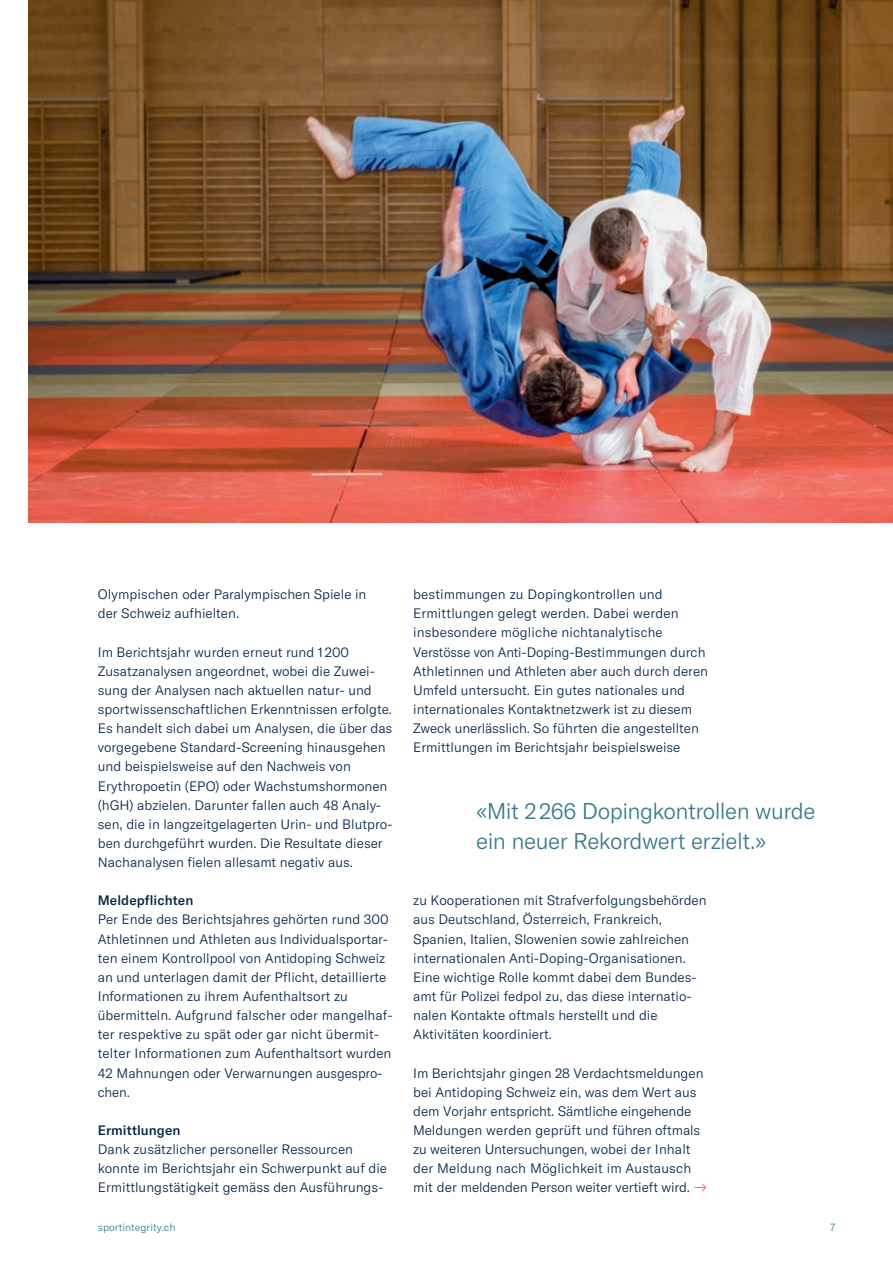
<style>
.page{position:relative;width:893px;height:1263px;background:#fff}
.page>*{position:absolute;margin:0;border:0;box-sizing:border-box;transform-origin:0 0}
.t1{font:300 22.5px/30px "GT America SSI";letter-spacing:-.025em;color:#3b7b8c}
.t2{font:300 13.5px/19.2px "GT America SSI";color:#08264a}
.t3{font:500 13.5px "GT America SSI";letter-spacing:.005em;color:#08264a}
.t4{font:300 10.5px "GT America SSI";color:#3b7b8c}
.s1{color:#e6584e}
</style>
<div class="page">
<img style="left:29px;top:0;width:864px;height:523px">
<p class="t2" style="left:98px;top:585px;width:270px">Olympischen oder Paralympischen Spiele in der Schweiz aufhielten.</p>
<p class="t2" style="left:98px;top:642px;width:296px">Im Berichtsjahr wurden erneut rund 1 200<br>Zusatzanalysen angeordnet, wobei die Zuwei&shy;sung der Analysen nach aktuellen natur- und sportwissenschaftlichen Erkenntnissen erfolgte.<br>Es handelt sich dabei um Analysen, die über das vorgegebene Standard-Screening hinausgehen und beispielsweise auf den Nachweis von Erythropoetin (EPO) oder Wachstumshormonen (hGH) abzielen. Darunter fallen auch 48 Analy&shy;sen, die in langzeitgelagerten Urin- und Blutpro&shy;ben durchgeführt wurden. Die Resultate dieser Nachanalysen fielen allesamt negativ aus.</p>
<p class="t3" style="left:98px;top:892px;width:97px">Meldepflichten</p>
<p class="t2" style="left:98px;top:910px;width:296px">Per Ende des Berichtsjahres gehörten rund 300<br>Athletinnen und Athleten aus Individualsportar&shy;ten einem Kontrollpool von Antidoping Schweiz an und unterlagen damit der Pflicht, detaillierte Informationen zu ihrem Aufenthaltsort zu übermitteln. Aufgrund falscher oder mangelhaf&shy;ter respektive zu spät oder gar nicht übermit&shy;telter Informationen zum Aufenthaltsort wurden 42 Mahnungen oder Verwarnungen ausgespro&shy;chen.</p>
<p class="t3" style="left:98px;top:1122px;width:84px">Ermittlungen</p>
<p class="t2" style="left:98px;top:1140px;width:291px">Dank zusätzlicher personeller Ressourcen konnte im Berichtsjahr ein Schwerpunkt auf die<br>Ermittlungstätigkeit gemäss den Ausführungs-</p>
<p class="t2" style="left:413px;top:585px;width:296px">bestimmungen zu Dopingkontrollen und Ermittlungen gelegt werden. Dabei werden insbesondere mögliche nichtanalytische Verstösse von Anti-Doping-Bestimmungen durch Athletinnen und Athleten aber auch durch deren Umfeld untersucht. Ein gutes nationales und internationales Kontaktnetzwerk ist zu diesem Zweck unerlässlich. So führten die angestellten Ermittlungen im Berichtsjahr beispielsweise</p>
<h1 class="t1" style="left:476px;top:796px;width:341px">«Mit 2 266 Dopingkontrollen wurde ein neuer Rekordwert erzielt.»</h1>
<p class="t2" style="left:413px;top:891px;width:295px">zu Kooperationen mit Strafverfolgungsbehörden aus Deutschland, Österreich, Frankreich, Spanien, Italien, Slowenien sowie zahlreichen internationalen Anti-Doping-Organisationen.<br>Eine wichtige Rolle kommt dabei dem Bundes&shy;amt für Polizei fedpol zu, das diese internatio&shy;nalen Kontakte oftmals herstellt und die Aktivitäten koordiniert.</p>
<p class="t2" style="left:413px;top:1063px;width:296px">Im Berichtsjahr gingen 28 Verdachtsmeldungen bei Antidoping Schweiz ein, was dem Wert aus dem Vorjahr entspricht. Sämtliche eingehende Meldungen werden geprüft und führen oftmals zu weiteren Untersuchungen, wobei der Inhalt der Meldung nach Möglichkeit im Austausch mit der meldenden Person weiter vertieft wird. <span class="s1">→</span></p>
<p class="t4" style="left:98px;top:1221px;width:79px">sportintegrity.ch</p>
<p class="t4" style="left:830px;top:1221px;width:7px">7</p>
</div>
